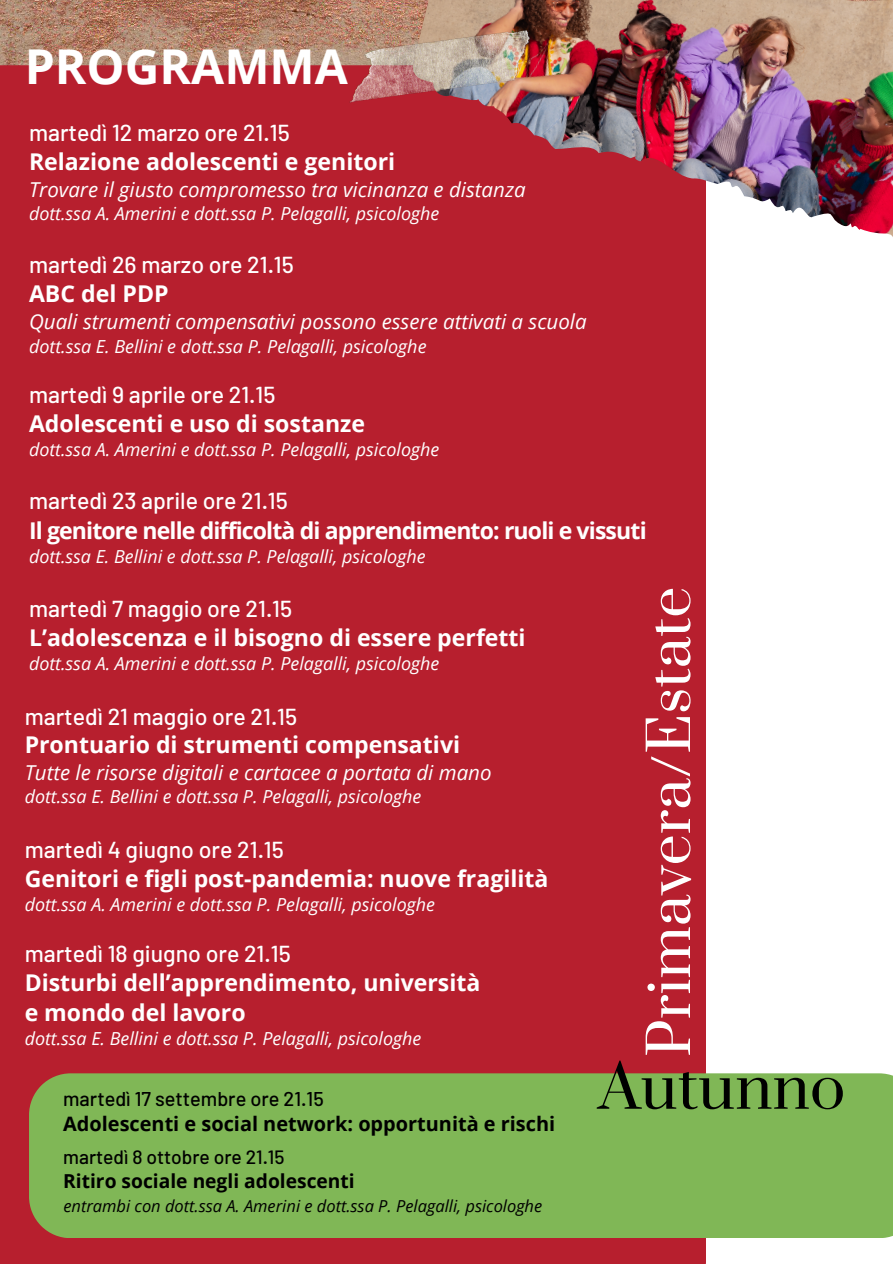
<style>
.page{position:relative;width:893px;height:1264px;background:#fff}
.page>*{position:absolute;margin:0;border:0;box-sizing:border-box;transform-origin:0 0}
.t1{font:58.65px "Prata";color:#000}
.t2{font:55.35px "Prata";color:#fff}
.t3{font:700 48px "Open Sans";color:#fff}
.t4{font:700 23.1px "Open Sans";color:#fff}
.t5{font:500 23.1px/29.2px "Barlow";color:#fff}
.t6{font:700 23.1px/29.2px "Open Sans";letter-spacing:-.04em;color:#fff}
.t7{font:italic 20.55px "Open Sans";color:#fff}
.t8{font:700 19.95px/25.2px "Open Sans";color:#000}
.t9{font:700 19.2px/24.3px "Open Sans";color:#000}
.t10{font:italic 18px "Open Sans";color:#fff}
.t11{font:italic 16.5px "Open Sans";color:#000}
.s1{font-family:"Open Sans";font-weight:700}
.s2{font-family:"Barlow";font-weight:500}
</style>
<div class="page">
<img style="left:0;top:0;width:412px;height:65px">
<div style="left:0;top:65px;width:706px;height:1198px;background:#b71f2e"></div>
<img style="left:412px;top:0;width:480px;height:240px">
<img style="left:348px;top:24px;width:182px;height:82px">
<div style="left:29px;top:1073px;width:863px;height:165px;background:#80b756"></div>
<p class="t3" style="left:25px;top:33px;width:325px">PROGRAMMA</p>
<p class="t5" style="left:29px;top:117px;width:262px">martedì 12 marzo ore 21.15</p>
<p class="t4" style="left:29px;top:145px;width:367px">Relazione adolescenti e genitori</p>
<p class="t7" style="left:29px;top:175px;width:498px">Trovare il giusto compromesso tra vicinanza e distanza</p>
<p class="t10" style="left:29px;top:201px;width:412px">dott.ssa A. Amerini e dott.ssa P. Pelagalli, psicologhe</p>
<p class="t5" style="left:29px;top:249px;width:266px">martedì 26 marzo ore 21.15<br><span class="s1">ABC del PDP</span></p>
<p class="t7" style="left:29px;top:307px;width:559px">Quali strumenti compensativi possono essere attivati a scuola</p>
<p class="t10" style="left:29px;top:334px;width:399px">dott.ssa E. Bellini e dott.ssa P. Pelagalli, psicologhe</p>
<p class="t5" style="left:29px;top:379px;width:248px">martedì 9 aprile ore 21.15</p>
<p class="t4" style="left:29px;top:407px;width:337px">Adolescenti e uso di sostanze</p>
<p class="t10" style="left:29px;top:437px;width:412px">dott.ssa A. Amerini e dott.ssa P. Pelagalli, psicologhe</p>
<p class="t6" style="left:29px;top:486px;width:619px"><span class="s2">martedì 23 aprile ore 21.15<br></span>Il genitore nelle difficoltà di apprendimento: ruoli e vissuti</p>
<p class="t10" style="left:29px;top:544px;width:398px">dott.ssa E. Bellini e dott.ssa P. Pelagalli, psicologhe</p>
<p class="t5" style="left:29px;top:593px;width:265px">martedì 7 maggio ore 21.15</p>
<h5 class="t4" style="left:29px;top:621px;width:498px">L’adolescenza e il bisogno di essere perfetti</h5>
<p class="t10" style="left:29px;top:650px;width:412px">dott.ssa A. Amerini e dott.ssa P. Pelagalli, psicologhe</p>
<p class="t5" style="left:25px;top:700px;width:274px">martedì 21 maggio ore 21.15</p>
<p class="t4" style="left:25px;top:728px;width:437px">Prontuario di strumenti compensativi</p>
<h1 class="t7" style="left:25px;top:758px;width:468px">Tutte le risorse digitali e cartacee a portata di mano</h1>
<h3 class="t10" style="left:25px;top:784px;width:398px">dott.ssa E. Bellini e dott.ssa P. Pelagalli, psicologhe</h3>
<p class="t5" style="left:25px;top:834px;width:261px">martedì 4 giugno ore 21.15</p>
<p class="t4" style="left:25px;top:862px;width:525px">Genitori e figli post-pandemia: nuove fragilità</p>
<p class="t10" style="left:25px;top:891px;width:412px">dott.ssa A. Amerini e dott.ssa P. Pelagalli, psicologhe</p>
<p class="t5" style="left:25px;top:938px;width:267px">martedì 18 giugno ore 21.15</p>
<p class="t4" style="left:25px;top:966px;width:457px">Disturbi dell’apprendimento, università</p>
<p class="t4" style="left:25px;top:996px;width:222px">e mondo del lavoro</p>
<p class="t10" style="left:25px;top:1025px;width:398px">dott.ssa E. Bellini e dott.ssa P. Pelagalli, psicologhe</p>
<h4 class="t2" style="left:635px;top:1057px;width:472px;rotate:-90deg">Primavera/Estate</h4>
<p class="t8" style="left:63px;top:1085px;width:493px"><span class="s2">martedì 17 settembre ore 21.15<br></span>Adolescenti e social network: opportunità e rischi</p>
<p class="t9" style="left:63px;top:1143px;width:293px"><span class="s2">martedì 8 ottobre ore 21.15<br></span>Ritiro sociale negli adolescenti</p>
<h1 class="t11" style="left:63px;top:1193px;width:480px">entrambi con dott.ssa A. Amerini e dott.ssa P. Pelagalli, psicologhe</h1>
<h4 class="t1" style="left:598px;top:1050px;width:248px">Autunno</h4>
</div>
